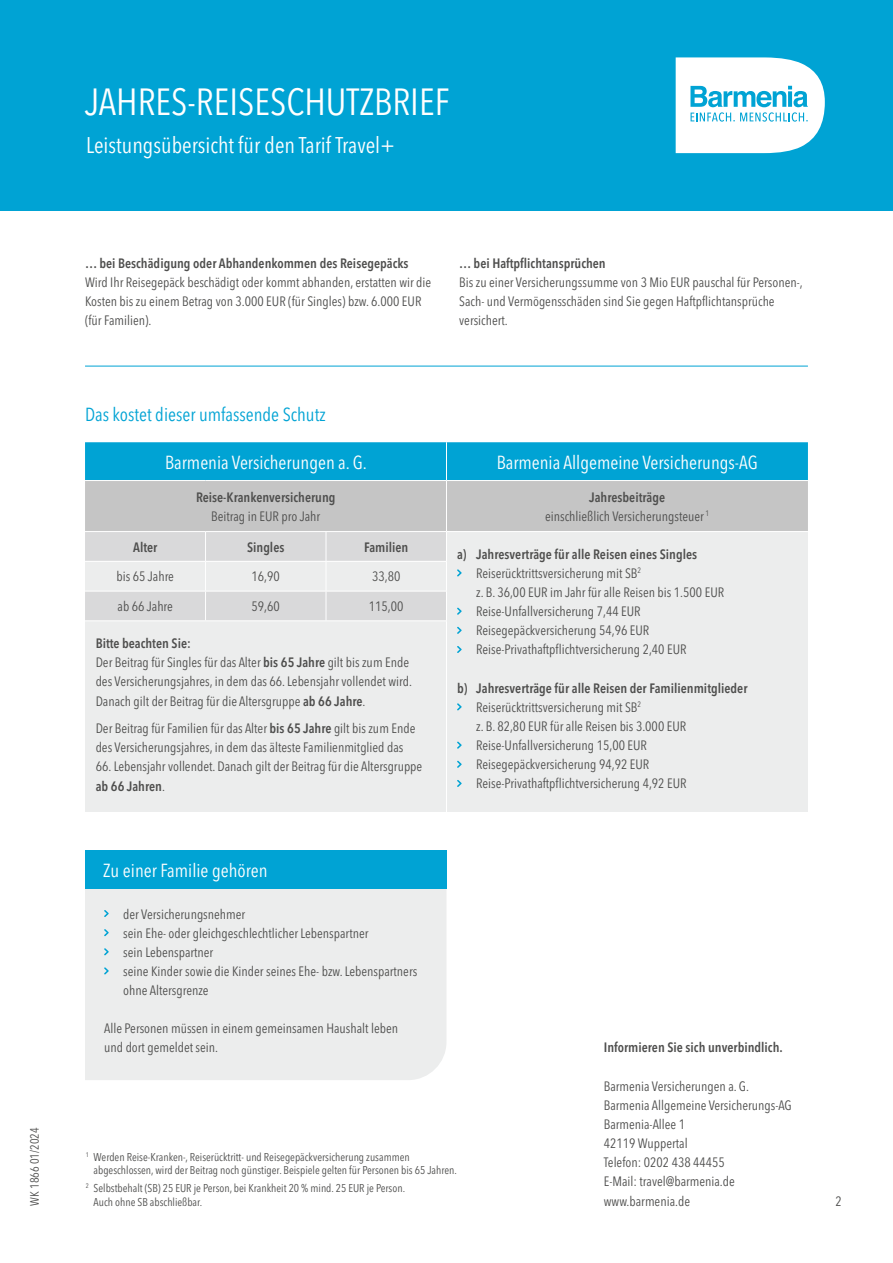
<style>
.page{position:relative;width:893px;height:1263px;background:#fff}
.page>*{position:absolute;margin:0;border:0;box-sizing:border-box;transform-origin:0 0}
.t1{font:condensed 37.5px "Avenir Next LT Pro";color:#fff}
.t2{font:condensed 22.5px "Avenir Next LT Pro";color:#fff}
.t3{font:condensed 18.75px "Avenir Next LT Pro";color:#fff}
.t4{font:condensed 18.75px "Avenir Next LT Pro";color:#00a3d4}
.t5{font:condensed 13.5px/19.2px "Avenir Next LT Pro";color:#4e4e4d}
.t6{font:600 condensed 13.5px "Avenir Next LT Pro";color:#4e4e4d}
.t7{font:condensed 12px "Avenir Next LT Pro";color:#4e4e4d}
.t8{font:condensed 11.25px/13.5px "Avenir Next LT Pro";color:#4e4e4d}
.s1{font-weight:600}
</style>
<div class="page">
<div style="left:0;top:0;width:893px;height:210px;background:#00a3d4"></div>
<svg style="left:676px;top:57px;width:149px;height:96px;background:#d1eef7"></svg>
<div style="left:85px;top:621px;width:723px;height:191px;background:#eceded"></div>
<hr style="left:446px;top:621px;width:1px;height:191px;background:#fff">
<svg style="left:85px;top:442px;width:723px;height:179px;background:#accfd9"></svg>
<svg style="left:457px;top:627px;width:5px;height:7px"></svg>
<svg style="left:457px;top:646px;width:5px;height:7px"></svg>
<svg style="left:457px;top:703px;width:5px;height:7px"></svg>
<svg style="left:457px;top:741px;width:5px;height:8px"></svg>
<svg style="left:457px;top:761px;width:5px;height:7px"></svg>
<svg style="left:457px;top:780px;width:5px;height:7px"></svg>
<hr style="left:85px;top:366px;width:723px;height:1px;background:#00a3d4">
<div style="left:85px;top:889px;width:361px;height:191px;background:#eceded"></div>
<svg style="left:104px;top:910px;width:5px;height:7px"></svg>
<svg style="left:104px;top:929px;width:5px;height:7px"></svg>
<svg style="left:104px;top:948px;width:5px;height:7px"></svg>
<svg style="left:104px;top:967px;width:5px;height:7px"></svg>
<div style="left:85px;top:850px;width:361px;height:39px;background:#00a3d4"></div>
<p class="t7" style="left:27px;top:1205px;width:80px;rotate:-90deg">WK 1866 01/2024</p>
<h1 class="t1" style="left:85px;top:79px;width:366px">JAHRES-REISESCHUTZBRIEF</h1>
<h2 class="t2" style="left:86px;top:132px;width:310px">Leistungsübersicht für den Tarif Travel+</h2>
<p class="t6" style="left:85px;top:255px;width:325px">… bei Beschädigung oder Abhandenkommen des Reisegepäcks</p>
<p class="t5" style="left:85px;top:273px;width:348px">Wird Ihr Reisegepäck beschädigt oder kommt abhanden, erstatten wir die<br>Kosten bis zu einem Betrag von 3.000 EUR (für Singles) bzw. 6.000 EUR (für Familien).</p>
<p class="t6" style="left:459px;top:255px;width:148px">… bei Haftpflichtansprüchen</p>
<p class="t5" style="left:459px;top:273px;width:345px">Bis zu einer Versicherungssumme von 3 Mio EUR pauschal für Personen-,<br>Sach- und Vermögensschäden sind Sie gegen Haftpflichtansprüche versichert.</p>
<h3 class="t4" style="left:85px;top:403px;width:242px">Das kostet dieser umfassende Schutz</h3>
<h3 class="t3" style="left:165px;top:451px;width:203px">Barmenia Versicherungen a. G.</h3>
<h3 class="t3" style="left:497px;top:451px;width:263px">Barmenia Allgemeine Versicherungs-AG</h3>
<p class="t6" style="left:196px;top:489px;width:141px">Reise-Krankenversicherung</p>
<p class="t5" style="left:211px;top:506px;width:110px">Beitrag in EUR pro Jahr</p>
<p class="t5" style="left:545px;top:487px;width:166px;text-align:center"><span class="s1">Jahresbeiträge<br></span>einschließlich Versicherungsteuer <sup>1</sup></p>
<p class="t6" style="left:133px;top:539px;width:26px">Alter</p>
<p class="t6" style="left:247px;top:539px;width:39px">Singles</p>
<p class="t6" style="left:364px;top:539px;width:46px">Familien</p>
<p class="t5" style="left:117px;top:567px;width:59px">bis 65 Jahre</p>
<p class="t5" style="left:252px;top:567px;width:30px">16,90</p>
<p class="t5" style="left:372px;top:567px;width:30px">33,80</p>
<p class="t5" style="left:118px;top:597px;width:57px">ab 66 Jahre</p>
<p class="t5" style="left:252px;top:597px;width:30px">59,60</p>
<p class="t5" style="left:369px;top:597px;width:36px">115,00</p>
<p class="t5" style="left:96px;top:634px;width:318px"><span class="s1">Bitte beachten Sie:<br></span>Der Beitrag für Singles für das Alter <span class="s1">bis 65 Jahre</span> gilt bis zum Ende des Versicherungsjahres, in dem das 66. Lebensjahr vollendet wird.<br>Danach gilt der Beitrag für die Altersgruppe <span class="s1">ab 66 Jahre</span>.</p>
<p class="t5" style="left:96px;top:719px;width:321px">Der Beitrag für Familien für das Alter <span class="s1">bis 65 Jahre</span> gilt bis zum Ende des Versicherungsjahres, in dem das älteste Familienmitglied das</p>
<p class="t5" style="left:96px;top:757px;width:328px">66. Lebensjahr vollendet. Danach gilt der Beitrag für die Altersgruppe <span class="s1">ab 66 Jahren</span>.</p>
<h3 class="t3" style="left:103px;top:859px;width:166px">Zu einer Familie gehören</h3>
<p class="t5" style="left:476px;top:544px;width:249px;text-indent:-19px"><span class="s1">a) Jahresverträge für alle Reisen eines Singles </span>Reiserücktrittsversicherung mit SB<sup>2<br></sup>z. B. 36,00 EUR im Jahr für alle Reisen bis 1.500 EUR Reise-Unfallversicherung 7,44 EUR Reisegepäckversicherung 54,96 EUR Reise-Privathaftpflichtversicherung 2,40 EUR</p>
<p class="t5" style="left:476px;top:678px;width:273px;text-indent:-19px"><span class="s1">b) Jahresverträge für alle Reisen der Familienmitglieder </span>Reiserücktrittsversicherung mit SB<sup>2<br></sup>z. B. 82,80 EUR für alle Reisen bis 3.000 EUR Reise-Unfallversicherung 15,00 EUR Reisegepäckversicherung 94,92 EUR Reise-Privathaftpflichtversicherung 4,92 EUR</p>
<p class="t5" style="left:123px;top:904px;width:295px">der Versicherungsnehmer<br>sein Ehe- oder gleichgeschlechtlicher Lebenspartner<br>sein Lebenspartner<br>seine Kinder sowie die Kinder seines Ehe- bzw. Lebenspartners ohne Altersgrenze</p>
<p class="t5" style="left:104px;top:1019px;width:295px">Alle Personen müssen in einem gemeinsamen Haushalt leben und dort gemeldet sein.</p>
<p class="t8" style="left:94px;top:1150px;width:365px;text-indent:-8px"><sup>1</sup> Werden Reise-Kranken-, Reiserücktritt- und Reisegepäckversicherung zusammen abgeschlossen, wird der Beitrag noch günstiger. Beispiele gelten für Personen bis 65 Jahren.</p>
<p class="t8" style="left:94px;top:1181px;width:313px;text-indent:-8px"><sup>2</sup> Selbstbehalt (SB) 25 EUR je Person, bei Krankheit 20 % mind. 25 EUR je Person.<br>Auch ohne SB abschließbar.</p>
<p class="t6" style="left:604px;top:1039px;width:180px">Informieren Sie sich unverbindlich.</p>
<p class="t5" style="left:604px;top:1076px;width:189px">Barmenia Versicherungen a. G.<br>Barmenia Allgemeine Versicherungs-AG<br>Barmenia-Allee 1<br>42119 Wuppertal<br>Telefon: 0202 438 44455<br>E-Mail: travel@barmenia.de www.barmenia.de</p>
<p class="t5" style="left:836px;top:1191px;width:8px">2</p>
</div>
